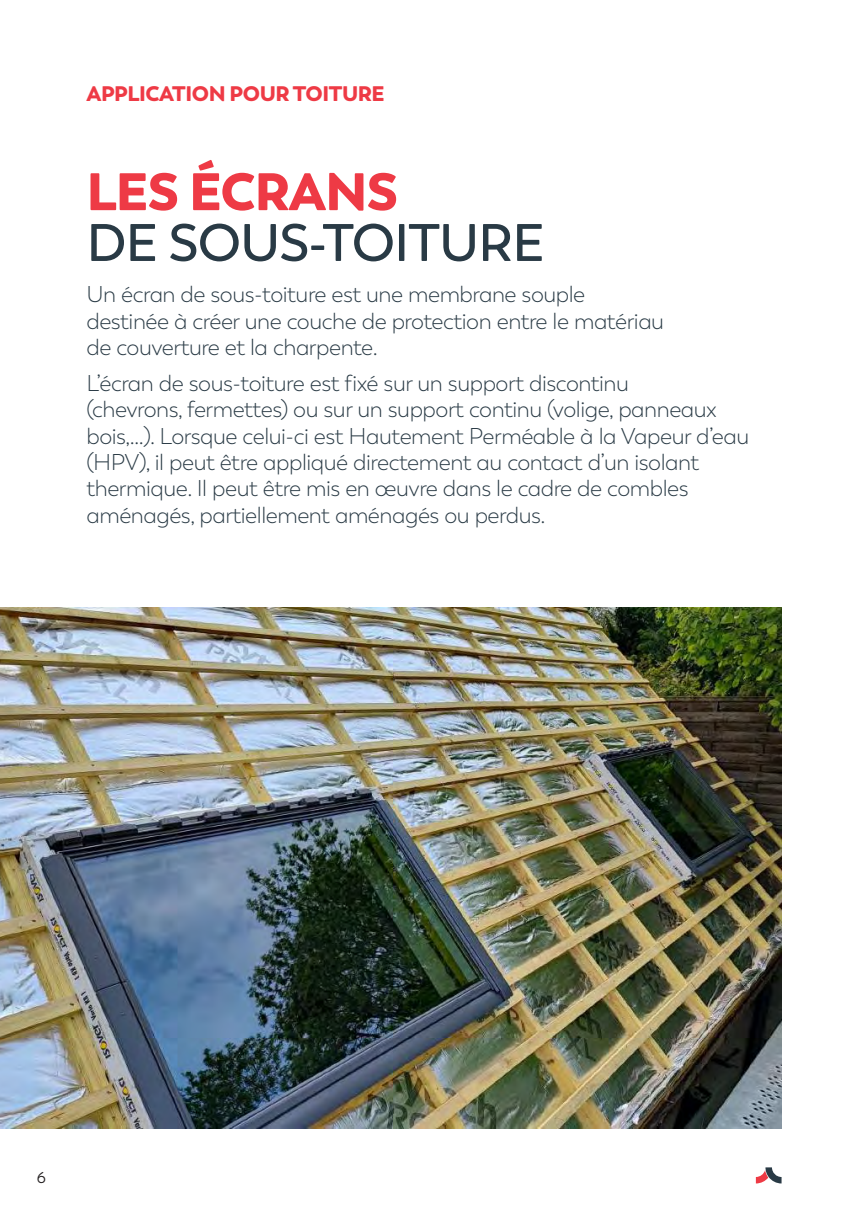
<style>
.page{position:relative;width:868px;height:1215px;background:#fff}
.page>*{position:absolute;margin:0;border:0;box-sizing:border-box;transform-origin:0 0}
.t1{font:600 52.5px "Boston";letter-spacing:-.02em;color:#293a45}
.t2{font:900 52.5px "Boston";letter-spacing:-.02em;color:#ee3a45}
.t3{font:300 22.75px/26.2px "Boston";letter-spacing:-.02em;color:#293a45}
.t4{font:900 21px "Boston";letter-spacing:-.02em;color:#ee3a45}
.t5{font:15.75px "Boston";color:#231f20}
</style>
<div class="page">
<svg style="left:755px;top:1167px;width:26px;height:16px"></svg>
<img style="left:0;top:607px;width:781px;height:521px">
<p class="t4" style="left:86px;top:80px;width:300px">APPLICATION POUR TOITURE</p>
<h1 class="t2" style="left:86px;top:158px;width:313px">LES ÉCRANS</h1>
<h1 class="t1" style="left:86px;top:211px;width:459px">DE SOUS‑TOITURE</h1>
<p class="t3" style="left:86px;top:282px;width:579px">Un écran de sous‑toiture est une membrane souple destinée à créer une couche de protection entre le matériau de couverture et la charpente.</p>
<p class="t3" style="left:86px;top:370px;width:664px">L’écran de sous‑toiture est fixé sur un support discontinu<br>(chevrons, fermettes) ou sur un support continu (volige, panneaux bois,…). Lorsque celui‑ci est Hautement Perméable à la Vapeur d’eau (HPV), il peut être appliqué directement au contact d’un isolant thermique. Il peut être mis en œuvre dans le cadre de combles aménagés, partiellement aménagés ou perdus.</p>
<p class="t5" style="left:37px;top:1168px;width:11px">6</p>
</div>
